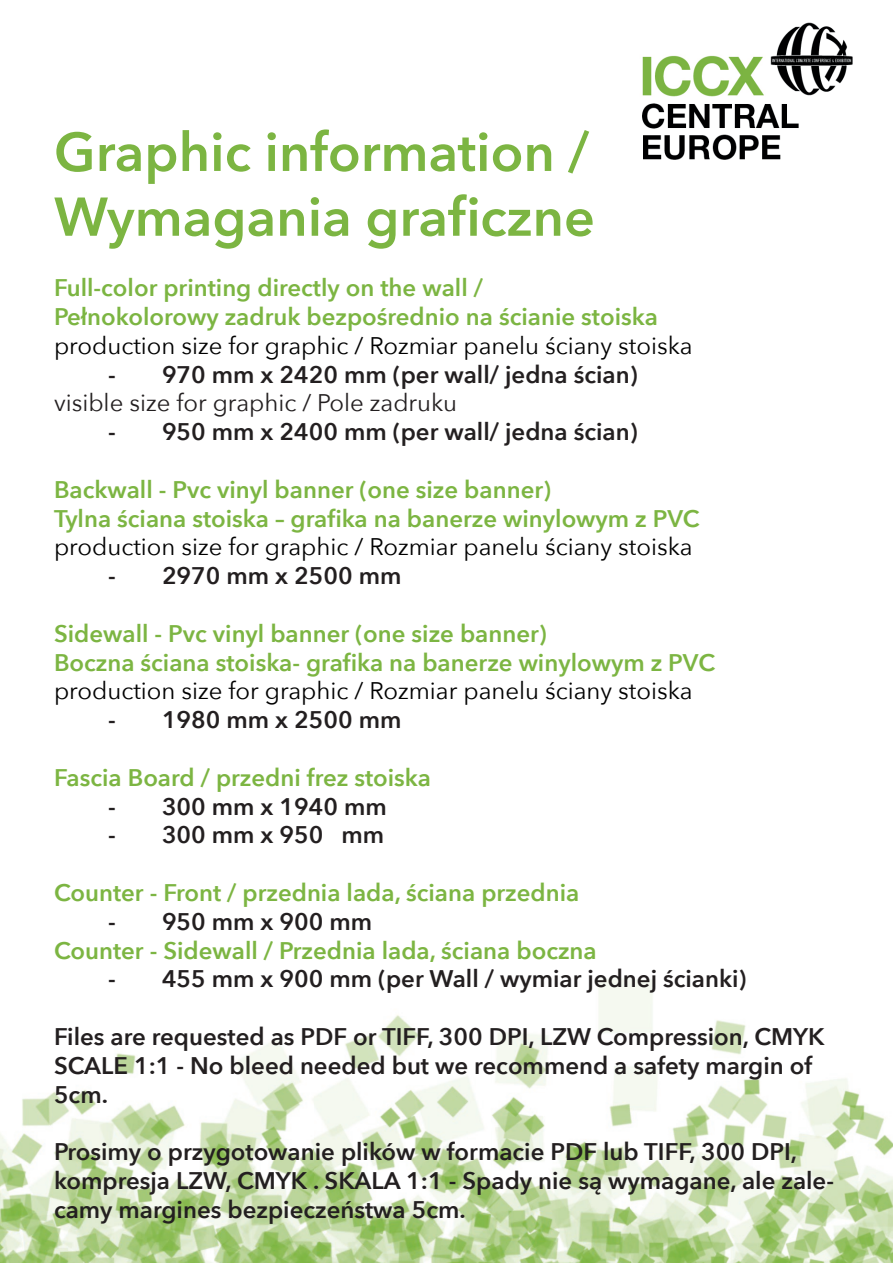
<style>
.page{position:relative;width:893px;height:1263px;background:#fff}
.page>*{position:absolute;margin:0;border:0;box-sizing:border-box;transform-origin:0 0}
.t1{font:600 54px/64.8px "Avenir Next";color:#7cb542}
.t2{font:600 24px/28.8px "Avenir Next";color:#231f20}
.t3{font:600 24px/28.8px "Avenir Next";color:#7cb542}
.t4{font:24px "Avenir Next";color:#000}
.t5{font:24px "Avenir Next";color:#231f20}
</style>
<div class="page">
<img style="left:642px;top:22px;width:211px;height:138px">
<img style="left:0;top:979px;width:893px;height:284px">
<h1 class="t1" style="left:54px;top:118px;width:542px">Graphic information /<br>Wymagania graficzne</h1>
<p class="t3" style="left:54px;top:273px;width:605px">Full-color printing directly on the wall /<br>Pełnokolorowy zadruk bezpośrednio na ścianie stoiska</p>
<p class="t4" style="left:54px;top:325px;width:640px">production size for graphic / Rozmiar panelu ściany stoiska</p>
<p class="t2" style="left:108px;top:359px;width:531px">- 970 mm x 2420 mm (per wall/ jedna ścian)</p>
<p class="t5" style="left:54px;top:383px;width:405px">visible size for graphic / Pole zadruku</p>
<p class="t2" style="left:108px;top:417px;width:531px">- 950 mm x 2400 mm (per wall/ jedna ścian)</p>
<p class="t3" style="left:54px;top:474px;width:647px">Backwall - Pvc vinyl banner (one size banner)<br>Tylna ściana stoiska – grafika na banerze winylowym z PVC</p>
<p class="t4" style="left:54px;top:527px;width:640px">production size for graphic / Rozmiar panelu ściany stoiska</p>
<p class="t2" style="left:108px;top:561px;width:295px">- 2970 mm x 2500 mm</p>
<p class="t3" style="left:54px;top:618px;width:662px">Sidewall - Pvc vinyl banner (one size banner)<br>Boczna ściana stoiska- grafika na banerze winylowym z PVC</p>
<p class="t4" style="left:54px;top:671px;width:640px">production size for graphic / Rozmiar panelu ściany stoiska</p>
<p class="t2" style="left:108px;top:705px;width:295px">- 1980 mm x 2500 mm</p>
<p class="t3" style="left:54px;top:762px;width:378px">Fascia Board / przedni frez stoiska</p>
<p class="t2" style="left:108px;top:791px;width:280px">- 300 mm x 1940 mm</p>
<p class="t2" style="left:108px;top:820px;width:278px">- 300 mm x 950 mm</p>
<p class="t3" style="left:54px;top:878px;width:527px">Counter - Front / przednia lada, ściana przednia</p>
<p class="t2" style="left:108px;top:906px;width:266px">- 950 mm x 900 mm</p>
<p class="t3" style="left:54px;top:935px;width:544px">Counter - Sidewall / Przednia lada, ściana boczna</p>
<p class="t2" style="left:108px;top:964px;width:640px">- 455 mm x 900 mm (per Wall / wymiar jednej ścianki)</p>
<p class="t2" style="left:54px;top:1022px;width:772px">Files are requested as PDF or TIFF, 300 DPI, LZW Compression, CMYK<br>SCALE 1:1 - No bleed needed but we recommend a safety margin of<br>5cm.</p>
<p class="t2" style="left:54px;top:1137px;width:782px">Prosimy o przygotowanie plików w formacie PDF lub TIFF, 300 DPI, kompresja LZW, CMYK . SKALA 1:1 - Spady nie są wymagane, ale zale&shy;camy margines bezpieczeństwa 5cm.</p>
</div>
